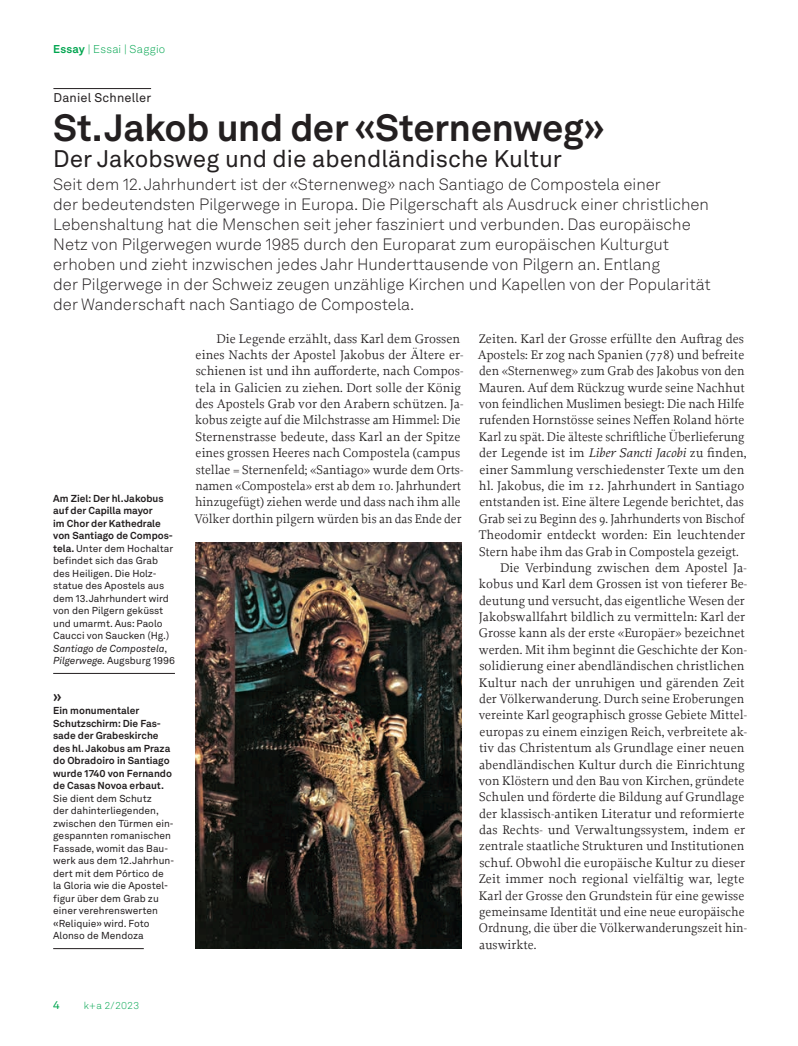
<style>
.page{position:relative;width:798px;height:1046px;background:#fff}
.page>*{position:absolute;margin:0;border:0;box-sizing:border-box;transform-origin:0 0}
.t1{font:700 37.5px "Akkurat LL";letter-spacing:-.01em;color:#231f20}
.t2{font:23.75px "Akkurat LL";color:#231f20}
.t3{font:300 16.25px/20px "Akkurat LL";color:#231f20}
.t4{font:700 15px "Akkurat LL";color:#231f20}
.t5{font:13.12px/16.4px "Proforma";color:#231f20}
.t6{font:12.5px "Akkurat LL";letter-spacing:.015em;color:#231f20}
.t7{font:300 11.25px "Akkurat LL";letter-spacing:.025em;color:#00a54f}
.t8{font:11.25px "Akkurat LL";color:#00a54f}
.t9{font:10px/12.5px "Akkurat LL";color:#231f20}
.t10{font:700 10px/12.5px "Akkurat LL";color:#231f20}
.t11{font:300 10px "Akkurat LL";color:#00a54f}
.s1{font-weight:700}
.s2{font-style:italic}
</style>
<div class="page">
<hr style="left:53px;top:88px;width:98px;height:1px;background:#231f20">
<img style="left:195px;top:542px;width:266px;height:406px">
<hr style="left:53px;top:673px;width:122px;height:1px;background:#231f20">
<hr style="left:53px;top:948px;width:91px;height:1px;background:#231f20">
<p class="t7" style="left:53px;top:41px;width:114px"><span class="s1">Essay</span> | Essai | Saggio</p>
<p class="t6" style="left:53px;top:89px;width:99px">Daniel Schneller</p>
<h1 class="t1" style="left:53px;top:98px;width:553px">St.Jakob und der «Sternenweg»</h1>
<h2 class="t2" style="left:53px;top:141px;width:510px">Der Jakobsweg und die abendländische Kultur</h2>
<p class="t3" style="left:53px;top:173px;width:658px">Seit dem 12.Jahrhundert ist der «Sternenweg» nach Santiago de Compostela einer<br>der bedeutendsten Pilgerwege in Europa. Die Pilgerschaft als Ausdruck einer christlichen Lebenshaltung hat die Menschen seit jeher fasziniert und verbunden. Das europäische Netz von Pilgerwegen wurde 1985 durch den Europarat zum europäischen Kulturgut erhoben und zieht inzwischen jedes Jahr Hunderttausende von Pilgern an. Entlang<br>der Pilgerwege in der Schweiz zeugen unzählige Kirchen und Kapellen von der Popularität der Wanderschaft nach Santiago de Compostela.</p>
<p class="t9" style="left:53px;top:491px;width:123px"><span class="s1">Am Ziel: Der hl.Jakobus auf der Capilla mayor<br>im Chor der Kathedrale von Santiago de Compos&shy;tela.</span> Unter dem Hochaltar befindet sich das Grab des Heiligen. Die Holz&shy;statue des Apostels aus dem 13.Jahrhundert wird von den Pilgern geküsst und umarmt. Aus: Paolo<br>Caucci von Saucken (Hg.)<br><span class="s2">Santiago de Compostela</span>,<br><span class="s2">Pilgerwege.</span> Augsburg 1996</p>
<p class="t4" style="left:53px;top:684px;width:10px">»</p>
<p class="t10" style="left:53px;top:703px;width:120px">Ein monumentaler<br>Schutzschirm: Die Fas&shy;sade der Grabeskirche des hl. Jakobus am Praza do Obradoiro in Santiago wurde 1740 von Fernando de Casas Novoa erbaut.</p>
<p class="t9" style="left:53px;top:791px;width:122px">Sie dient dem Schutz<br>der dahinterliegenden, zwischen den Türmen ein&shy;gespannten romanischen<br>Fassade, womit das Bau&shy;werk aus dem 12.Jahrhun&shy;dert mit dem Pórtico de la Gloria wie die Apostel&shy;figur über dem Grab zu einer verehrenswerten «Reliquie» wird. Foto<br>Alonso de Mendoza</p>
<p class="t5" style="left:194px;top:330px;width:270px;text-indent:22px">Die Legende erzählt, dass Karl dem Grossen eines Nachts der Apostel Jakobus der Ältere er&shy;schienen ist und ihn aufforderte, nach Compos&shy;tela in Galicien zu ziehen. Dort solle der König des Apostels Grab vor den Arabern schützen. Ja&shy;kobus zeigte auf die Milchstrasse am Himmel: Die Sternenstrasse bedeute, dass Karl an der Spitze eines grossen Heeres nach Compostela (campus stellae = Sternenfeld; «Santiago» wurde dem Orts&shy;namen «Compostela» erst ab dem 10. Jahrhundert hinzugefügt) ziehen werde und dass nach ihm alle Völker dorthin pilgern würden bis an das Ende der</p>
<p class="t5" style="left:478px;top:330px;width:266px">Zeiten. Karl der Grosse erfüllte den Auftrag des</p>
<p class="t5" style="left:477px;top:346px;width:268px">Apostels: Er zog nach Spanien (778) und befreite</p>
<p class="t5" style="left:479px;top:362px;width:267px">den «Sternenweg» zum Grab des Jakobus von den</p>
<p class="t5" style="left:479px;top:379px;width:267px">Mauren. Auf dem Rückzug wurde seine Nachhut</p>
<p class="t5" style="left:478px;top:395px;width:267px">von feindlichen Muslimen besiegt: Die nach Hilfe</p>
<p class="t5" style="left:479px;top:412px;width:267px">rufenden Hornstösse seines Neffen Roland hörte</p>
<p class="t5" style="left:479px;top:428px;width:267px">Karl zu spät. Die älteste schriftliche Überlieferung</p>
<p class="t5" style="left:479px;top:444px;width:269px">der Legende ist im <span class="s2">Liber Sancti Jacobi</span> zu finden,</p>
<p class="t5" style="left:479px;top:461px;width:266px">einer Sammlung verschiedenster Texte um den</p>
<p class="t5" style="left:478px;top:477px;width:267px">hl. Jakobus, die im 12. Jahrhundert in Santiago</p>
<p class="t5" style="left:479px;top:493px;width:266px">entstanden ist. Eine ältere Legende berichtet, das</p>
<p class="t5" style="left:479px;top:510px;width:267px">Grab sei zu Beginn des 9. Jahrhunderts von Bischof</p>
<p class="t5" style="left:478px;top:526px;width:268px">Theodomir entdeckt worden: Ein leuchtender</p>
<p class="t5" style="left:479px;top:543px;width:261px">Stern habe ihm das Grab in Compostela gezeigt.</p>
<p class="t5" style="left:500px;top:559px;width:248px">Die Verbindung zwischen dem Apostel Ja-</p>
<p class="t5" style="left:478px;top:575px;width:270px">kobus und Karl dem Grossen ist von tieferer Be-</p>
<p class="t5" style="left:479px;top:592px;width:267px">deutung und versucht, das eigentliche Wesen der</p>
<p class="t5" style="left:478px;top:608px;width:267px">Jakobswallfahrt bildlich zu vermitteln: Karl der</p>
<p class="t5" style="left:479px;top:624px;width:267px">Grosse kann als der erste «Europäer» bezeichnet</p>
<p class="t5" style="left:478px;top:641px;width:270px">werden. Mit ihm beginnt die Geschichte der Kon-</p>
<p class="t5" style="left:479px;top:657px;width:266px">solidierung einer abendländischen christlichen</p>
<p class="t5" style="left:479px;top:673px;width:267px">Kultur nach der unruhigen und gärenden Zeit</p>
<p class="t5" style="left:479px;top:690px;width:266px">der Völkerwanderung. Durch seine Eroberungen</p>
<p class="t5" style="left:478px;top:706px;width:270px">vereinte Karl geographisch grosse Gebiete Mittel-</p>
<p class="t5" style="left:479px;top:723px;width:269px">europas zu einem einzigen Reich, verbreitete ak-</p>
<p class="t5" style="left:479px;top:739px;width:267px">tiv das Christentum als Grundlage einer neuen</p>
<p class="t5" style="left:479px;top:755px;width:267px">abendländischen Kultur durch die Einrichtung</p>
<p class="t5" style="left:478px;top:772px;width:267px">von Klöstern und den Bau von Kirchen, gründete</p>
<p class="t5" style="left:479px;top:788px;width:266px">Schulen und förderte die Bildung auf Grundlage</p>
<p class="t5" style="left:479px;top:804px;width:266px">der klassisch-antiken Literatur und reformierte</p>
<p class="t5" style="left:479px;top:821px;width:267px">das Rechts- und Verwaltungssystem, indem er</p>
<p class="t5" style="left:479px;top:837px;width:266px">zentrale staatliche Strukturen und Institutionen</p>
<p class="t5" style="left:479px;top:854px;width:267px">schuf. Obwohl die europäische Kultur zu dieser</p>
<p class="t5" style="left:478px;top:870px;width:267px">Zeit immer noch regional vielfältig war, legte</p>
<p class="t5" style="left:479px;top:886px;width:267px">Karl der Grosse den Grundstein für eine gewisse</p>
<p class="t5" style="left:479px;top:903px;width:267px">gemeinsame Identität und eine neue europäische</p>
<p class="t5" style="left:479px;top:919px;width:269px">Ordnung, die über die Völkerwanderungszeit hin-</p>
<p class="t5" style="left:479px;top:935px;width:59px">auswirkte.</p>
<p class="t8" style="left:53px;top:996px;width:8px">4</p>
<p class="t11" style="left:84px;top:998px;width:57px">k+a 2/2023</p>
</div>
